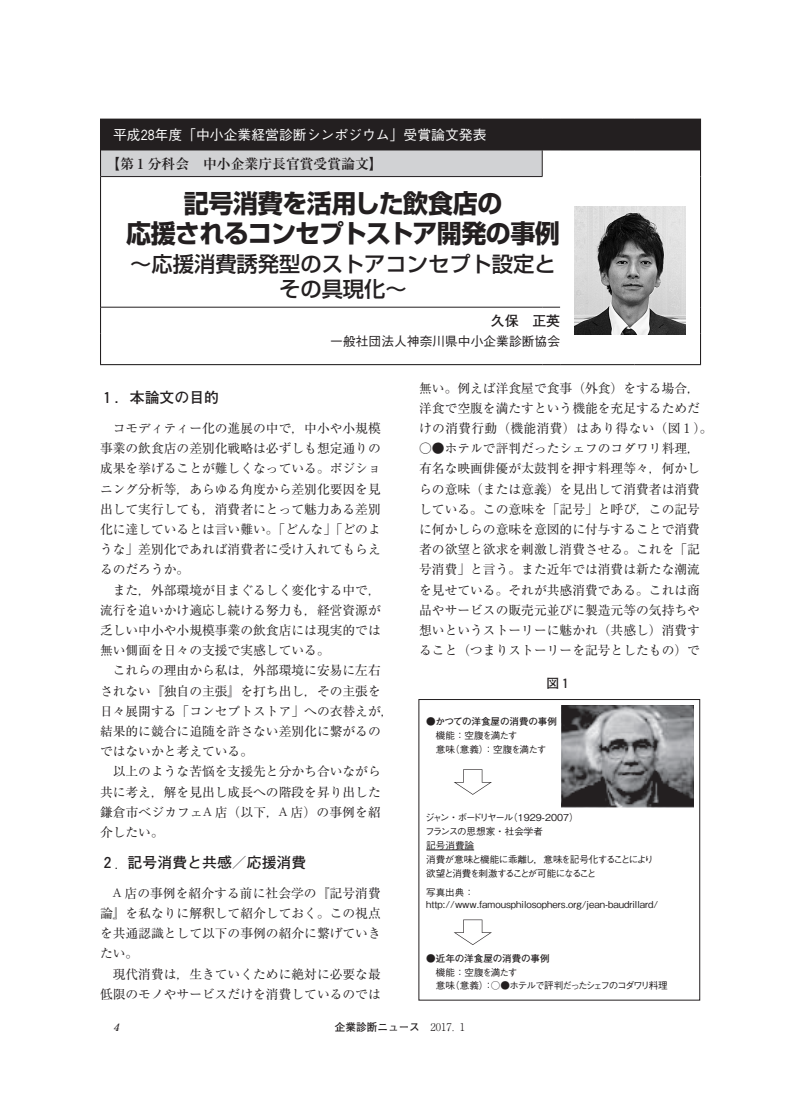
<style>
.page{position:relative;width:800px;height:1119px;background:#fff}
.page>*{position:absolute;margin:0;border:0;box-sizing:border-box;transform-origin:0 0}
.t1{font:700 25.5px/29.7px "Shin Go Pro";letter-spacing:-.025em;color:#231f20;text-align:center}
.t2{font:500 21.3px/25.5px "Shin Go Pro";color:#231f20;text-align:center}
.t3{font:700 14.85px "Futo Go B101 Pro";color:#231f20}
.t4{font:500 13.8px "Gothic BBB Pro";color:#fff}
.t5{font:700 13.8px "Ryumin Pro";color:#231f20}
.t6{font:700 13.8px "Futo Go B101 Pro";color:#231f20}
.t7{font:12.75px/20.2px "Ryumin Pro";color:#231f20}
.t8{font:500 12.75px "Gothic BBB Pro";color:#231f20}
.t9{font:700 12.75px "Futo Go B101 Pro";color:#231f20}
.t10{font:700 10.65px "Futo Go B101 Pro";color:#231f20}
.t11{font:italic 10.65px "Century Old Style Std";color:#231f20}
.t12{font:9.6px/13.8px "Gothic BBB Pro Medium 90 pv RKSJ H";letter-spacing:-.095em;color:#231f20}
.t13{font:9.6px/12px "Gothic BBB Pro Medium 90 pv RKSJ H";letter-spacing:-.01em;color:#231f20}
.t14{font:9.6px/13.8px "Gothic BBB Pro Medium 90 pv RKSJ H";letter-spacing:-.115em;color:#231f20}
.t15{font:9.6px "Futo Go B101 Pro Bold 90 pv RKSJ H";letter-spacing:-.02em;color:#231f20}
.t16{font:9.6px/13.8px "Gothic BBB Pro Medium 90 pv RKSJ H";letter-spacing:-.08em;color:#231f20}
.s1{font-family:"Hankaku Num Gth";font-weight:400}
.s2{font-family:"Hankaku Num Ftg";font-weight:400}
.s3{font-family:"Century Std";font-weight:300}
.s4{font-family:"Ryumin Pro";font-weight:400;font-size:12.75px}
.s5{font-family:"Ryumin Pro";font-weight:300}
</style>
<div class="page">
<svg style="left:454px;top:769px;width:38px;height:25px"></svg>
<svg style="left:454px;top:919px;width:38px;height:25px"></svg>
<img style="left:561px;top:705px;width:132px;height:102px">
<hr style="left:426px;top:849px;width:48px;height:1px;background:#231f20">
<div style="left:100px;top:119px;width:600px;height:31px;background:#231f20"></div>
<div style="left:100px;top:150px;width:442px;height:26px;background:#d1d2d4"></div>
<hr style="left:101px;top:150px;width:441px;height:1px;background:#231f20">
<hr style="left:560px;top:150px;width:74px;height:1px;background:#231f20">
<hr style="left:634px;top:150px;width:65px;height:1px;background:#231f20">
<hr style="left:101px;top:176px;width:441px;height:1px;background:#231f20">
<hr style="left:101px;top:307px;width:441px;height:1px;background:#231f20">
<svg style="left:542px;top:307px;width:18px;height:1px"></svg>
<hr style="left:634px;top:119px;width:67px;height:1px;background:#231f20">
<hr style="left:699px;top:120px;width:2px;height:30px;background:#231f20">
<svg style="left:100px;top:150px;width:1px;height:26px"></svg>
<hr style="left:699px;top:150px;width:2px;height:26px;background:#231f20">
<hr style="left:100px;top:176px;width:1px;height:131px;background:#231f20">
<hr style="left:699px;top:176px;width:2px;height:131px;background:#231f20">
<svg style="left:100px;top:307px;width:1px;height:27px"></svg>
<hr style="left:699px;top:307px;width:2px;height:27px;background:#231f20">
<hr style="left:100px;top:334px;width:1px;height:30px;background:#231f20">
<hr style="left:699px;top:334px;width:2px;height:30px;background:#231f20">
<hr style="left:100px;top:364px;width:442px;height:1px;background:#231f20">
<svg style="left:542px;top:364px;width:18px;height:1px"></svg>
<hr style="left:560px;top:364px;width:74px;height:1px;background:#231f20">
<hr style="left:634px;top:364px;width:67px;height:1px;background:#231f20">
<svg style="left:542px;top:150px;width:18px;height:26px"></svg>
<img style="left:574px;top:206px;width:111px;height:128px">
<p class="t4" style="left:113px;top:123px;width:375px">平成<span class="s1">28</span>年度「中小企業経営診断シンポジウム」受賞論文発表</p>
<p class="t5" style="left:106px;top:152px;width:278px">【第 1 分科会　中小企業庁長官賞受賞論文】</p>
<h1 class="t1" style="left:126px;top:186px;width:435px">記号消費を活用した飲食店の<br>応援されるコンセプトストア開発の事例</h1>
<h2 class="t2" style="left:130px;top:248px;width:427px">～応援消費誘発型のストアコンセプト設定とその具現化～</h2>
<p class="t6" style="left:491px;top:309px;width:71px">久保　正英</p>
<p class="t8" style="left:330px;top:331px;width:231px">一般社団法人神奈川県中小企業診断協会</p>
<p class="t3" style="left:104px;top:386px;width:117px"><span class="s2">1</span> ．本論文の目的</p>
<p class="t7" style="left:100px;top:417px;width:295px">　コモディティー化の進展の中で，中小や小規模事業の飲食店の差別化戦略は必ずしも想定通りの成果を挙げることが難しくなっている。ポジショニング分析等，あらゆる角度から差別化要因を見出して実行しても，消費者にとって魅力ある差別化に達しているとは言い難い。「どんな」「どのような」差別化であれば消費者に受け入れてもらえるのだろうか。<br>　また，外部環境が目まぐるしく変化する中で，流行を追いかけ適応し続ける努力も，経営資源が乏しい中小や小規模事業の飲食店には現実的では無い側面を日々の支援で実感している。<br>　これらの理由から私は，外部環境に安易に左右されない『独自の主張』を打ち出し，その主張を日々展開する「コンセプトストア」への衣替えが，結果的に競合に追随を許さない差別化に繋がるのではないかと考えている。<br>　以上のような苦悩を支援先と分かち合いながら共に考え，解を見出し成長への階段を昇り出した鎌倉市べジカフェ<span class="s3">A</span> 店（以下，<span class="s3">A</span> 店）の事例を紹介したい。</p>
<p class="t3" style="left:104px;top:850px;width:204px"><span class="s2">2</span> <span class="s4">．</span>記号消費と共感／応援消費</p>
<p class="t7" style="left:100px;top:881px;width:282px;text-indent:13px"><span class="s3">A</span> 店の事例を紹介する前に社会学の『記号消費論』を私なりに解釈して紹介しておく。この視点を共通認識として以下の事例の紹介に繋げていきたい。<br>　現代消費は，生きていくために絶対に必要な最低限のモノやサービスだけを消費しているのでは</p>
<p class="t7" style="left:419px;top:377px;width:295px">無い。例えば洋食屋で食事（外食）をする場合，洋食で空腹を満たすという機能を充足するためだけの消費行動（機能消費）はあり得ない（図 1 ）。</p>
<p class="t7" style="left:419px;top:437px;width:282px;text-align:justify">○●ホテルで評判だったシェフのコダワリ料理，有名な映画俳優が太鼓判を押す料理等々，何かしらの意味（または意義）を見出して消費者は消費している。この意味を「記号」と呼び，この記号に何かしらの意味を意図的に付与することで消費者の欲望と欲求を刺激し消費させる。これを「記号消費」と言う。また近年では消費は新たな潮流を見せている。それが共感消費である。これは商品やサービスの販売元並びに製造元等の気持ちや想いというストーリーに魅かれ（共感し）消費すること（つまりストーリーを記号としたもの）で</p>
<p class="t9" style="left:546px;top:673px;width:24px">図 <span class="s2">1</span></p>
<p class="t15" style="left:426px;top:713px;width:132px">●かつての洋食屋の消費の事例</p>
<p class="t16" style="left:426px;top:727px;width:121px">　機能：空腹を満たす<br>　意味（意義）：空腹を満たす</p>
<p class="t12" style="left:425px;top:809px;width:230px">ジャン・ボードリヤール（1929-2007）<br>フランスの思想家・社会学者<br>記号消費論<br>消費が意味と機能に乖離し，意味を記号化することにより欲望と消費を刺激することが可能になること</p>
<p class="t13" style="left:426px;top:885px;width:233px">写真出典：http://www.famousphilosophers.org/jean-baudrillard/</p>
<p class="t15" style="left:426px;top:950px;width:125px">●近年の洋食屋の消費の事例</p>
<p class="t14" style="left:426px;top:963px;width:243px">　機能：空腹を満たす<br>　意味（意義）：○●ホテルで評判だったシェフのコダワリ料理</p>
<p class="t11" style="left:114px;top:1019px;width:7px">4</p>
<p class="t10" style="left:335px;top:1018px;width:132px">企業診断ニュース　<span class="s5">2017．1</span></p>
</div>
